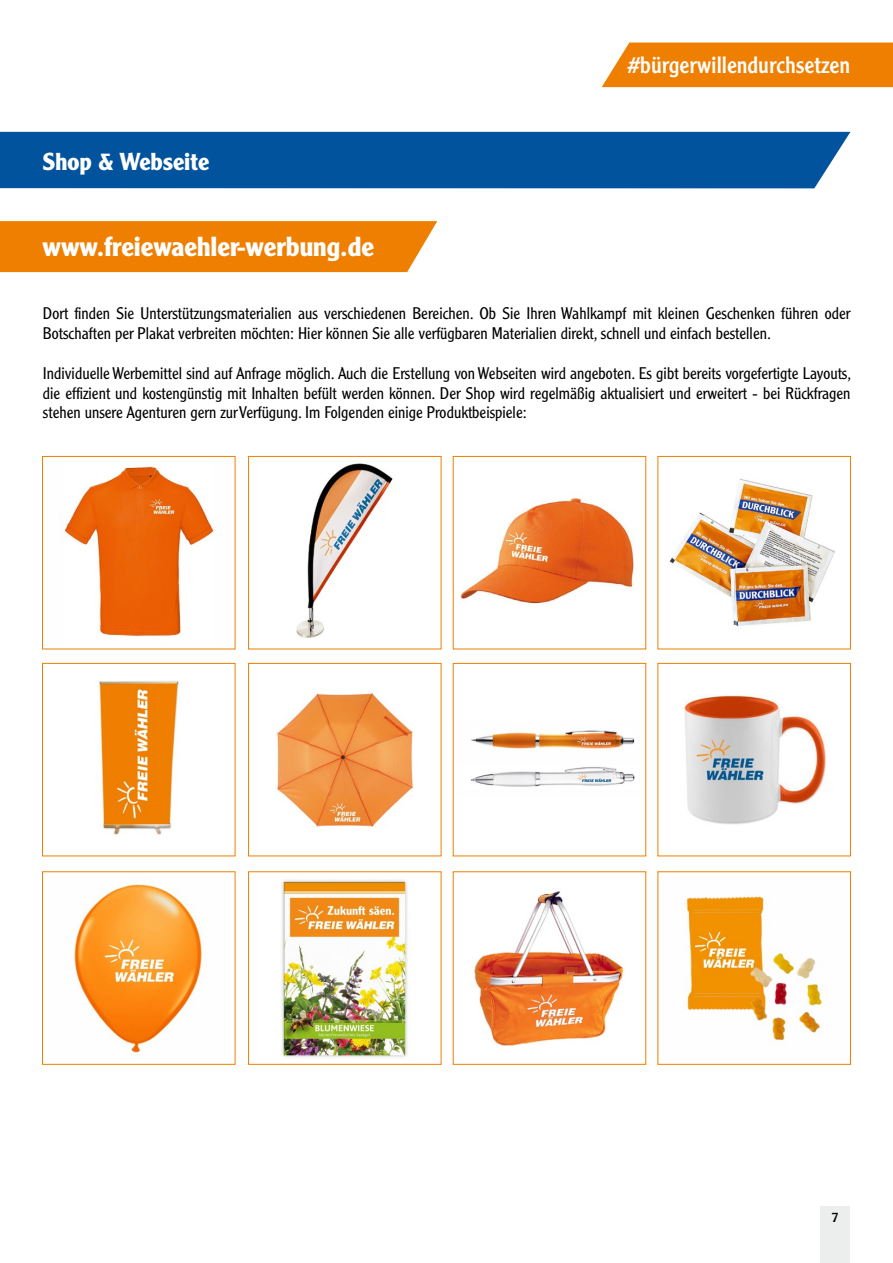
<style>
.page{position:relative;width:893px;height:1263px;background:#fff}
.page>*{position:absolute;margin:0;border:0;box-sizing:border-box;transform-origin:0 0}
.t1{font:700 27px "Clearface Gothic LT Std";color:#fff}
.t2{font:700 24px "Clearface Gothic LT Std";color:#fff}
.t3{font:23.1px "Clearface Gothic LT Std";color:#fff}
.t4{font:300 16.5px/19.8px "Clearface Gothic LT Std";color:#000}
.t5{font:13.5px "Clearface Gothic LT Std";color:#000}
</style>
<div class="page">
<div style="left:602px;top:43px;width:291px;height:44px;background:#ee7f00"></div>
<div style="left:0;top:132px;width:850px;height:56px;background:#00539c"></div>
<div style="left:820px;top:1206px;width:30px;height:57px;background:#eceded"></div>
<div style="left:0;top:221px;width:437px;height:51px;background:#ee7f00"></div>
<img style="left:64px;top:466px;width:150px;height:171px">
<div style="left:42px;top:456px;width:193px;height:193px;border:1px solid #ee7f00"></div>
<img style="left:296px;top:463px;width:97px;height:175px">
<div style="left:248px;top:456px;width:193px;height:193px;border:1px solid #ee7f00"></div>
<img style="left:460px;top:497px;width:174px;height:107px">
<img style="left:669px;top:479px;width:166px;height:148px">
<div style="left:657px;top:456px;width:194px;height:193px;border:1px solid #ee7f00"></div>
<img style="left:99px;top:680px;width:80px;height:155px">
<div style="left:42px;top:663px;width:193px;height:193px;border:1px solid #ee7f00"></div>
<img style="left:276px;top:692px;width:138px;height:135px">
<div style="left:248px;top:663px;width:193px;height:193px;border:1px solid #ee7f00"></div>
<img style="left:470px;top:730px;width:165px;height:57px">
<img style="left:683px;top:695px;width:143px;height:129px">
<div style="left:657px;top:663px;width:194px;height:193px;border:1px solid #ee7f00"></div>
<img style="left:74px;top:884px;width:129px;height:169px">
<div style="left:42px;top:871px;width:193px;height:194px;border:1px solid #ee7f00"></div>
<img style="left:281px;top:879px;width:128px;height:179px">
<div style="left:248px;top:871px;width:193px;height:194px;border:1px solid #ee7f00"></div>
<img style="left:474px;top:891px;width:150px;height:156px">
<img style="left:686px;top:896px;width:137px;height:145px">
<div style="left:657px;top:871px;width:194px;height:194px;border:1px solid #ee7f00"></div>
<h2 class="t2" style="left:43px;top:147px;width:168px">Shop &amp; Webseite</h2>
<h1 class="t1" style="left:43px;top:231px;width:333px">www.freiewaehler-werbung.de</h1>
<h3 class="t3" style="left:628px;top:50px;width:224px">#bürgerwillendurchsetzen</h3>
<p class="t4" style="left:43px;top:304px;width:809px">Dort finden Sie Unterstützungsmaterialien aus verschiedenen Bereichen. Ob Sie Ihren Wahlkampf mit kleinen Geschenken führen oder<br>Botschaften per Plakat verbreiten möchten: Hier können Sie alle verfügbaren Materialien direkt, schnell und einfach bestellen.</p>
<p class="t4" style="left:43px;top:363px;width:810px;text-align:justify">Individuelle Werbemittel sind auf Anfrage möglich. Auch die Erstellung von Webseiten wird angeboten. Es gibt bereits vorgefertigte Layouts, die effizient und kostengünstig mit Inhalten befült werden können. Der Shop wird regelmäßig aktualisiert und erweitert - bei Rückfragen stehen unsere Agenturen gern zur Verfügung. Im Folgenden einige Produktbeispiele:</p>
<p class="t5" style="left:832px;top:1208px;width:8px">7</p>
</div>
